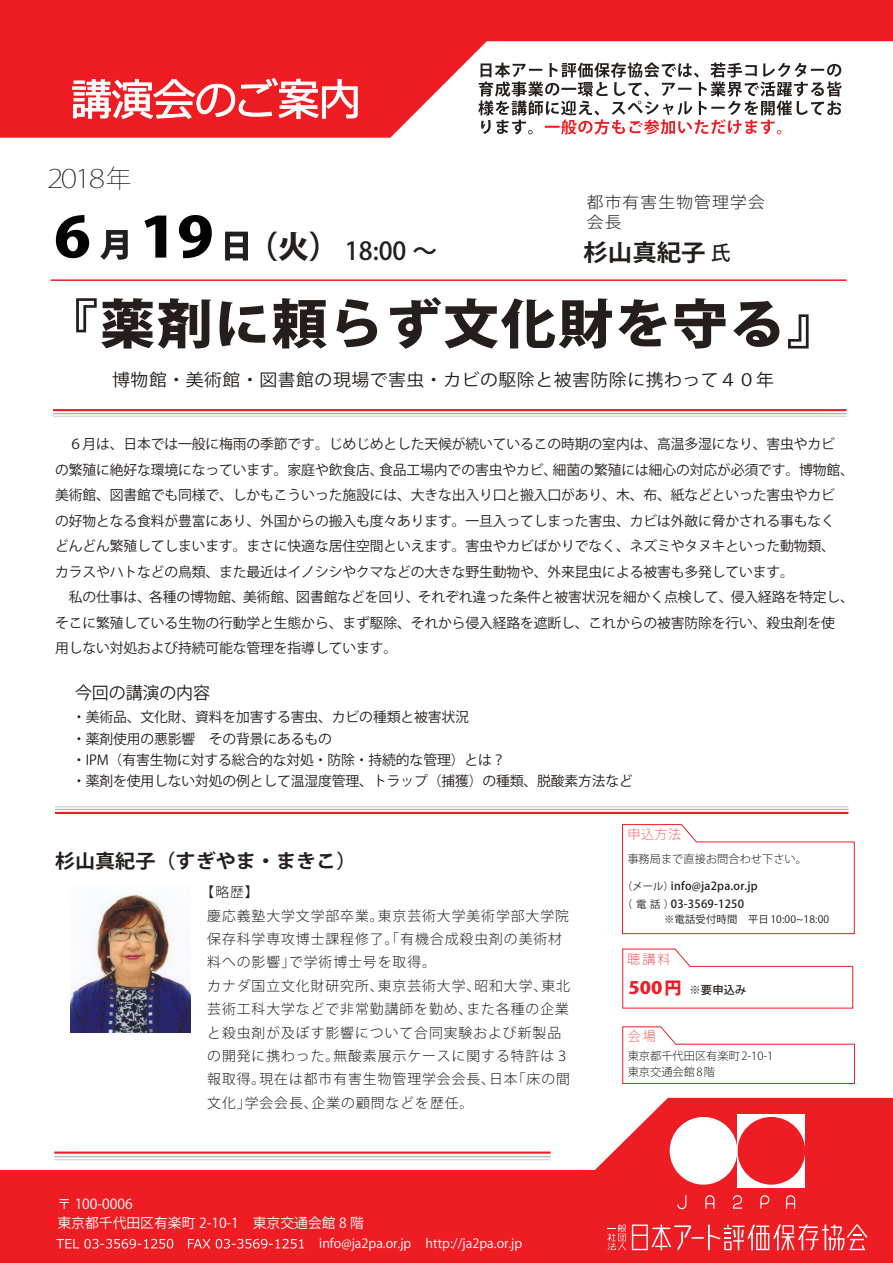
<style>
.page{position:relative;width:893px;height:1263px;background:#fff}
.page>*{position:absolute;margin:0;border:0;box-sizing:border-box;transform-origin:0 0}
.ノンブル{font:800 55.35px "Koz Go Pro";color:#030303;scale:1.15 1}
.ノンブル-2{font:800 52.95px "Koz Go Pr 6 N";letter-spacing:.03em;color:#251e1c;scale:1.05 1}
.ノンブル-3{font:800 30.9px "Koz Go Pro";color:#251e1c}
.ノンブル-4{font:200 25.5px "Koz Go Pro";letter-spacing:-.08em;color:#231f20;scale:1.2 1}
.t1{font:500 24.6px "Koz Go Pro";color:#231f20}
.ノンブル-5{font:700 23.25px "Koz Go Pro";color:#251e1c;scale:1.05 1}
.ノンブル-6{font:500 19.8px "Koz Go Pro";color:#251e1c}
.ノンブル-7{font:700 19.2px "Koz Go Pro";color:#251e1c;scale:1.05 1}
.ノンブル-8{font:16.95px "Koz Go Pr 6 N";letter-spacing:.03em;color:#251e1c;scale:1.05 1}
.ノンブル-9{font:16.95px "Koz Go Pr 6 N";letter-spacing:-.01em;color:#251e1c}
.ノンブル-10{font:800 16.95px "Koz Go Pro";color:#ee1d23;scale:1.15 1}
.ノンブル-11{font:300 15.9px "Koz Go Pro";letter-spacing:.07em;color:#251e1c;scale:1.05 1}
.ノンブル-12{font:13.8px/25.5px "Koz Go Pr 6 N";letter-spacing:-.01em;color:#251e1c}
.ノンブル-13{font:300 13.8px "Koz Go Pro";letter-spacing:.07em;color:#251e1c}
.t2{font:13.8px "Koz Go Pro";color:#fff}
.ノンブル-14{font:200 13.05px "Koz Go Pro";letter-spacing:.1em;color:#ee1d23}
.t3{font:12.75px "Koz Go Pro";color:#fff}
.ノンブル-15{font:300 11.25px "Koz Go Pro";color:#251e1c}
.ノンブル-16{font:500 11.25px "Koz Go Pro";letter-spacing:.02em;color:#251e1c}
.ノンブル-17{font:10.35px "Koz Go Pro";letter-spacing:.02em;color:#251e1c}
</style>
<div class="page">
<svg style="left:0;top:0;width:893px;height:138px;fill:#ee1d23"></svg>
<svg style="left:72px;top:78px;width:286px;height:41px"></svg>
<svg style="left:478px;top:63px;width:364px;height:72px"></svg>
<div style="left:0;top:1170px;width:893px;height:93px;background:#ee1d23"></div>
<svg style="left:56px;top:1239px;width:248px;height:9px"></svg>
<hr style="left:51px;top:279px;width:795px;height:2px;background:#ee1d23">
<svg style="left:100px;top:230px;width:28px;height:30px"></svg>
<svg style="left:225px;top:232px;width:23px;height:29px"></svg>
<svg style="left:622px;top:1026px;width:233px;height:58px"></svg>
<svg style="left:622px;top:824px;width:233px;height:110px"></svg>
<hr style="left:55px;top:812px;width:793px;height:2px;background:#ee1d23">
<hr style="left:55px;top:809px;width:793px;height:1px;background:#b3b0b0">
<hr style="left:55px;top:806px;width:793px;height:1px;background:#b3b0b0">
<hr style="left:54px;top:1151px;width:497px;height:3px;background:#ee1d23">
<hr style="left:54px;top:1156px;width:497px;height:1px;background:#b3b0b0">
<hr style="left:54px;top:1159px;width:497px;height:1px;background:#b3b0b0">
<hr style="left:53px;top:409px;width:793px;height:2px;background:#ee1d23">
<hr style="left:53px;top:413px;width:793px;height:1px;background:#b3b0b0">
<hr style="left:53px;top:416px;width:793px;height:1px;background:#b3b0b0">
<svg style="left:622px;top:949px;width:231px;height:59px"></svg>
<svg style="left:595px;top:1098px;width:298px;height:80px"></svg>
<img style="left:70px;top:894px;width:120px;height:138px">
<svg style="left:607px;top:1224px;width:19px;height:26px"></svg>
<svg style="left:632px;top:1224px;width:236px;height:26px"></svg>
<div style="left:737px;top:1114px;width:68px;height:73px;background:#fff"></div>
<div style="left:737px;top:1117px;width:68px;height:68px;background:#ee1d23;border-radius:50%"></div>
<div style="left:670px;top:1117px;width:67px;height:68px;background:#fff;border-radius:50%"></div>
<svg style="left:705px;top:1195px;width:9px;height:14px"></svg>
<svg style="left:760px;top:1195px;width:9px;height:14px"></svg>
<svg style="left:733px;top:1195px;width:9px;height:14px"></svg>
<svg style="left:677px;top:1195px;width:9px;height:14px"></svg>
<svg style="left:786px;top:1195px;width:9px;height:14px"></svg>
<p class="ノンブル-4" style="left:47px;top:162px;width:72px">2018年</p>
<p class="ノンブル" style="left:54px;top:201px;width:34px">6</p>
<p class="ノンブル" style="left:140px;top:201px;width:66px">19</p>
<p class="ノンブル-3" style="left:247px;top:226px;width:94px">（火(</p>
<p class="t1" style="left:345px;top:235px;width:94px">18:00 ~</p>
<p class="ノンブル-11" style="left:587px;top:192px;width:171px">都市有害生物管理学会</p>
<p class="ノンブル-11" style="left:587px;top:212px;width:35px">会長</p>
<p class="ノンブル-5" style="left:583px;top:237px;width:118px">杉山真紀子</p>
<p class="ノンブル-6" style="left:711px;top:240px;width:21px">氏</p>
<p class="ノンブル-2" style="left:43px;top:294px;width:763px">『薬剤に頼らず文化財を守る『</p>
<p class="ノンブル-8" style="left:112px;top:370px;width:632px">博物館・美術館・図書館の現場で害虫・カビの駆除と被害防除に携わって４０年</p>
<p class="ノンブル-12" style="left:553px;top:432px;width:303px;text-indent:-498px">　６月は、日本では一般に梅雨の季節です。じめじめとした天候が続いているこの時期の室内は、高温多湿になり、害虫やカビ<br>細菌の繁殖には細心の対応が必須です。博物館、</p>
<p class="ノンブル-12" style="left:379px;top:457px;width:179px">食品工場内での害虫やカビ、</p>
<p class="ノンブル-12" style="left:55px;top:457px;width:781px">の繁殖に絶好な環境になっています。家庭や飲食店、<br>美術館、図書館でも同様で、しかもこういった施設には、大きな出入り口と搬入口があり、木、布、紙などといった害虫やカビの好物となる食料が豊富にあり、外国からの搬入も度々あります。一旦入ってしまった害虫、カビは外敵に脅かされる事もなくどんどん繁殖してしまいます。まさに快適な居住空間といえます。害虫やカビばかりでなく、ネズミやタヌキといった動物類、カラスやハトなどの鳥類、また最近はイノシシやクマなどの大きな野生動物や、外来昆虫による被害も多発しています。</p>
<p class="ノンブル-12" style="left:55px;top:585px;width:800px">　私の仕事は、各種の博物館、美術館、図書館などを回り、それぞれ違った条件と被害状況を細かく点検して、侵入経路を特定し、そこに繁殖している生物の行動学と生態から、まず駆除、それから侵入経路を遮断し、これからの被害防除を行い、殺虫剤を使<br>用しない対処および持続可能な管理を指導しています。</p>
<p class="ノンブル-9" style="left:58px;top:683px;width:153px">　今回の講演の内容</p>
<p class="ノンブル-12" style="left:58px;top:705px;width:412px">　・美術品、文化財、資料を加害する害虫、カビの種類と被害状況</p>
<p class="ノンブル-12" style="left:58px;top:726px;width:275px">　・薬剤使用の悪影響　その背景にあるもの</p>
<p class="ノンブル-12" style="left:58px;top:747px;width:449px">　・IPM（有害生物に対する総合的な対処・防除・持続的な管理）とは?</p>
<p class="ノンブル-12" style="left:58px;top:769px;width:576px">　・薬剤を使用しない対処の例として温湿度管理、トラップ（捕獲）の種類、脱酸素方法など</p>
<p class="ノンブル-7" style="left:55px;top:849px;width:289px">杉山真紀子（すぎやま・まきこ(</p>
<p class="ノンブル-13" style="left:201px;top:883px;width:60px">【略歴【</p>
<p class="ノンブル-13" style="left:207px;top:906px;width:178px">慶応義塾大学文学部卒業。</p>
<p class="ノンブル-13" style="left:207px;top:930px;width:356px">保存科学専攻博士課程修了。「有機合成殺虫剤の美術材</p>
<p class="ノンブル-13" style="left:289px;top:953px;width:148px">で学術博士号を取得。</p>
<p class="ノンブル-13" style="left:378px;top:906px;width:193px">東京芸術大学美術学部大学院</p>
<p class="ノンブル-13" style="left:207px;top:953px;width:89px">料への影響」</p>
<p class="ノンブル-13" style="left:207px;top:977px;width:178px">カナダ国立文化財研究所、</p>
<p class="ノンブル-13" style="left:378px;top:977px;width:104px">東京芸術大学、</p>
<p class="ノンブル-13" style="left:474px;top:977px;width:74px">昭和大学、</p>
<p class="ノンブル-13" style="left:541px;top:977px;width:30px">東北</p>
<p class="ノンブル-13" style="left:207px;top:1000px;width:267px">芸術工科大学などで非常勤講師を勤め、</p>
<p class="ノンブル-13" style="left:207px;top:1023px;width:355px">と殺虫剤が及ぼす影響について合同実験および新製品</p>
<p class="ノンブル-13" style="left:333px;top:1047px;width:237px">無酸素展示ケースに関する特許は３</p>
<p class="ノンブル-13" style="left:466px;top:1000px;width:104px">また各種の企業</p>
<p class="ノンブル-13" style="left:207px;top:1047px;width:134px">の開発に携わった。</p>
<p class="ノンブル-13" style="left:512px;top:1070px;width:60px">「床の間</p>
<p class="ノンブル-13" style="left:259px;top:1070px;width:237px">現在は都市有害生物管理学会会長、</p>
<p class="ノンブル-13" style="left:207px;top:1070px;width:60px">報取得。</p>
<p class="ノンブル-13" style="left:489px;top:1070px;width:30px">日本</p>
<p class="ノンブル-13" style="left:312px;top:1094px;width:163px">企業の顧問などを歴任。</p>
<p class="ノンブル-13" style="left:245px;top:1094px;width:74px">学会会長、</p>
<p class="ノンブル-13" style="left:207px;top:1094px;width:45px">文化」</p>
<p class="t2" style="left:57px;top:1195px;width:77px">〒 100-0006</p>
<p class="t2" style="left:57px;top:1214px;width:308px">東京都千代田区有楽町 2-10-1　東京交通会館 8 階</p>
<p class="t3" style="left:319px;top:1235px;width:94px">info@ja2pa.or j p.</p>
<p class="t3" style="left:426px;top:1235px;width:98px">http://ja2pa.or j p.</p>
<p class="ノンブル-14" style="left:627px;top:826px;width:55px">申込方法</p>
<p class="ノンブル-15" style="left:627px;top:851px;width:181px">事務局まで直接お問合わせ下さい。</p>
<p class="ノンブル-16" style="left:671px;top:879px;width:88px">info@ja2pa.or j p.</p>
<p class="ノンブル-17" style="left:622px;top:879px;width:53px">（メール）</p>
<p class="ノンブル-17" style="left:622px;top:897px;width:53px">（電話(</p>
<p class="ノンブル-17" style="left:627px;top:913px;width:203px">　　　 ※電話受付時間　平日10:00~18:00</p>
<p class="ノンブル-16" style="left:671px;top:897px;width:75px">03-3569-1250</p>
<p class="ノンブル-14" style="left:627px;top:950px;width:45px">聴講料</p>
<p class="ノンブル-10" style="left:628px;top:976px;width:48px">500円</p>
<p class="ノンブル-16" style="left:689px;top:982px;width:59px">※要申込み</p>
<p class="ノンブル-14" style="left:628px;top:1028px;width:30px">会場</p>
<p class="ノンブル-15" style="left:628px;top:1049px;width:147px">東京都千代田区有楽町2-10-1</p>
<p class="ノンブル-15" style="left:628px;top:1064px;width:89px">東京交通会館8 階</p>
</div>
